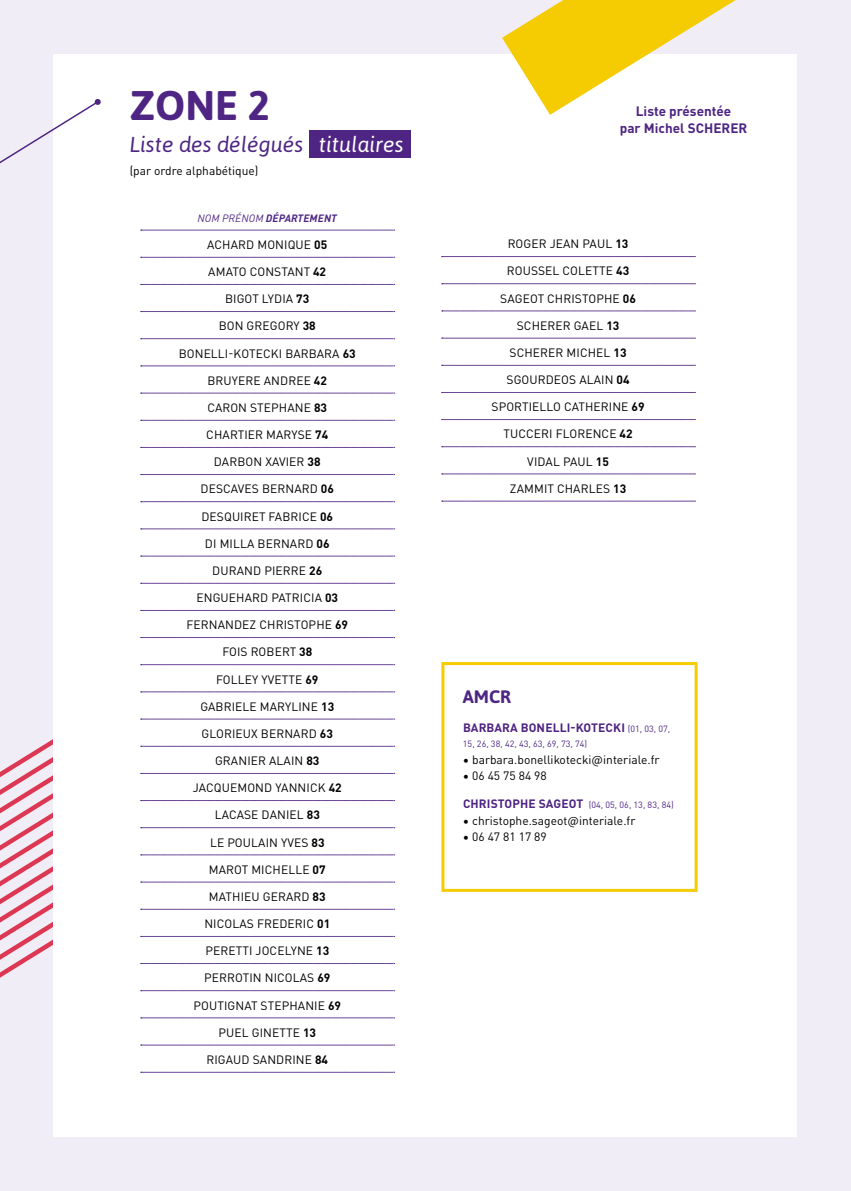
<style>
.page{position:relative;width:851px;height:1191px;background:#fff}
.page>*{position:absolute;margin:0;border:0;box-sizing:border-box;transform-origin:0 0}
.t1{font:700 41.4px "Asap";color:#4e2583}
.t2{font:italic 21.6px "Asap";color:#4e2583}
.t3{font:700 18px "Asap";color:#4e2583}
.t4{font:700 13.5px/16.2px "DIN Pro";color:#4e2583;text-align:center}
.t5{font:12px/16.5px "DIN Pro";letter-spacing:.01em;color:#000}
.t6{font:700 12px "DIN Pro";letter-spacing:.01em;color:#4e2583}
.t7{font:italic 700 10.5px "DIN Pro";letter-spacing:.01em;color:#4e2583}
.t8{font:9px "DIN Pro";color:#4e2583}
.s1{color:#fff}
.s2{font-weight:400}
.s3{font-weight:700}
.s4{font-weight:400;font-size:9px}
.s5{font-weight:700;font-size:12px}
</style>
<div class="page">
<div style="left:0;top:0;width:850px;height:1191px;background:#f0edf7"></div>
<svg style="left:0;top:693px;width:54px;height:363px"></svg>
<div style="left:54px;top:54px;width:742px;height:1083px;background:#fff"></div>
<svg style="left:0;top:98px;width:101px;height:159px"></svg>
<svg style="left:502px;top:0;width:233px;height:115px"></svg>
<div style="left:309px;top:131px;width:101px;height:27px;background:#4e2583"></div>
<svg style="left:141px;top:230px;width:253px;height:1px"></svg>
<svg style="left:141px;top:257px;width:253px;height:1px"></svg>
<svg style="left:141px;top:284px;width:253px;height:1px"></svg>
<svg style="left:141px;top:311px;width:253px;height:1px"></svg>
<svg style="left:141px;top:338px;width:253px;height:1px"></svg>
<svg style="left:141px;top:366px;width:253px;height:1px"></svg>
<svg style="left:141px;top:393px;width:253px;height:1px"></svg>
<svg style="left:141px;top:420px;width:253px;height:1px"></svg>
<svg style="left:141px;top:447px;width:253px;height:1px"></svg>
<svg style="left:141px;top:474px;width:253px;height:1px"></svg>
<svg style="left:141px;top:501px;width:253px;height:1px"></svg>
<svg style="left:141px;top:528px;width:253px;height:1px"></svg>
<svg style="left:141px;top:556px;width:253px;height:1px"></svg>
<svg style="left:141px;top:583px;width:253px;height:1px"></svg>
<svg style="left:141px;top:610px;width:253px;height:1px"></svg>
<svg style="left:141px;top:637px;width:253px;height:1px"></svg>
<svg style="left:141px;top:664px;width:253px;height:1px"></svg>
<svg style="left:141px;top:691px;width:253px;height:1px"></svg>
<svg style="left:141px;top:719px;width:253px;height:1px"></svg>
<svg style="left:141px;top:746px;width:253px;height:1px"></svg>
<svg style="left:141px;top:773px;width:253px;height:1px"></svg>
<svg style="left:141px;top:800px;width:253px;height:1px"></svg>
<svg style="left:141px;top:827px;width:253px;height:1px"></svg>
<svg style="left:141px;top:854px;width:253px;height:1px"></svg>
<svg style="left:141px;top:881px;width:253px;height:1px"></svg>
<svg style="left:141px;top:909px;width:253px;height:1px"></svg>
<svg style="left:141px;top:936px;width:253px;height:1px"></svg>
<svg style="left:141px;top:963px;width:253px;height:1px"></svg>
<svg style="left:141px;top:990px;width:253px;height:1px"></svg>
<svg style="left:141px;top:1017px;width:253px;height:1px"></svg>
<svg style="left:141px;top:1044px;width:253px;height:1px"></svg>
<svg style="left:141px;top:1072px;width:253px;height:1px"></svg>
<svg style="left:441px;top:256px;width:254px;height:1px"></svg>
<svg style="left:441px;top:283px;width:254px;height:1px"></svg>
<svg style="left:441px;top:311px;width:254px;height:1px"></svg>
<svg style="left:441px;top:338px;width:254px;height:1px"></svg>
<svg style="left:441px;top:365px;width:254px;height:1px"></svg>
<svg style="left:441px;top:392px;width:254px;height:1px"></svg>
<svg style="left:441px;top:419px;width:254px;height:1px"></svg>
<svg style="left:441px;top:446px;width:254px;height:1px"></svg>
<svg style="left:441px;top:474px;width:254px;height:1px"></svg>
<svg style="left:441px;top:501px;width:254px;height:1px"></svg>
<div style="left:441px;top:662px;width:256px;height:230px;border:3px solid #f5cc02"></div>
<h1 class="t1" style="left:130px;top:77px;width:142px">ZONE 2</h1>
<h2 class="t2" style="left:130px;top:130px;width:275px">Liste des délégués <span class="s1">titulaires</span></h2>
<p class="t5" style="left:130px;top:161px;width:130px">(par ordre alphabétique)</p>
<p class="t7" style="left:197px;top:210px;width:141px"><span class="s2">NOM PRÉNOM</span> DÉPARTEMENT</p>
<p class="t5" style="left:207px;top:235px;width:121px">ACHARD MONIQUE <span class="s3">05</span></p>
<p class="t5" style="left:208px;top:263px;width:119px">AMATO CONSTANT <span class="s3">42</span></p>
<p class="t5" style="left:225px;top:290px;width:86px">BIGOT LYDIA <span class="s3">73</span></p>
<p class="t5" style="left:219px;top:317px;width:98px">BON GREGORY <span class="s3">38</span></p>
<p class="t5" style="left:179px;top:344px;width:178px">BONELLI-KOTECKI BARBARA <span class="s3">63</span></p>
<p class="t5" style="left:207px;top:371px;width:121px">BRUYERE ANDREE <span class="s3">42</span></p>
<p class="t5" style="left:207px;top:398px;width:121px">CARON STEPHANE <span class="s3">83</span></p>
<p class="t5" style="left:206px;top:426px;width:123px">CHARTIER MARYSE <span class="s3">74</span></p>
<p class="t5" style="left:214px;top:453px;width:108px">DARBON XAVIER <span class="s3">38</span></p>
<p class="t5" style="left:200px;top:480px;width:135px">DESCAVES BERNARD <span class="s3">06</span></p>
<p class="t5" style="left:201px;top:507px;width:133px">DESQUIRET FABRICE <span class="s3">06</span></p>
<p class="t5" style="left:205px;top:534px;width:126px">DI MILLA BERNARD <span class="s3">06</span></p>
<p class="t5" style="left:212px;top:561px;width:111px">DURAND PIERRE <span class="s3">26</span></p>
<p class="t5" style="left:196px;top:589px;width:143px">ENGUEHARD PATRICIA <span class="s3">03</span></p>
<p class="t5" style="left:186px;top:616px;width:163px">FERNANDEZ CHRISTOPHE <span class="s3">69</span></p>
<p class="t5" style="left:222px;top:643px;width:91px">FOIS ROBERT <span class="s3">38</span></p>
<p class="t5" style="left:216px;top:670px;width:104px">FOLLEY YVETTE <span class="s3">69</span></p>
<p class="t5" style="left:200px;top:697px;width:135px">GABRIELE MARYLINE <span class="s3">13</span></p>
<p class="t5" style="left:201px;top:724px;width:133px">GLORIEUX BERNARD <span class="s3">63</span></p>
<p class="t5" style="left:215px;top:751px;width:106px">GRANIER ALAIN <span class="s3">83</span></p>
<p class="t5" style="left:193px;top:779px;width:150px">JACQUEMOND YANNICK <span class="s3">42</span></p>
<p class="t5" style="left:215px;top:806px;width:107px">LACASE DANIEL <span class="s3">83</span></p>
<p class="t5" style="left:210px;top:833px;width:116px">LE POULAIN YVES <span class="s3">83</span></p>
<p class="t5" style="left:209px;top:860px;width:118px">MAROT MICHELLE <span class="s3">07</span></p>
<p class="t5" style="left:209px;top:887px;width:118px">MATHIEU GERARD <span class="s3">83</span></p>
<p class="t5" style="left:204px;top:914px;width:127px">NICOLAS FREDERIC <span class="s3">01</span></p>
<p class="t5" style="left:205px;top:942px;width:125px">PERETTI JOCELYNE <span class="s3">13</span></p>
<p class="t5" style="left:204px;top:969px;width:128px">PERROTIN NICOLAS <span class="s3">69</span></p>
<p class="t5" style="left:193px;top:996px;width:149px">POUTIGNAT STEPHANIE <span class="s3">69</span></p>
<p class="t5" style="left:218px;top:1023px;width:99px">PUEL GINETTE <span class="s3">13</span></p>
<p class="t5" style="left:206px;top:1050px;width:123px">RIGAUD SANDRINE <span class="s3">84</span></p>
<p class="t4" style="left:619px;top:103px;width:129px">Liste présentée<br>par Michel SCHERER</p>
<p class="t5" style="left:507px;top:235px;width:122px">ROGER JEAN PAUL <span class="s3">13</span></p>
<p class="t5" style="left:507px;top:262px;width:124px">ROUSSEL COLETTE <span class="s3">43</span></p>
<p class="t5" style="left:500px;top:289px;width:137px">SAGEOT CHRISTOPHE <span class="s3">06</span></p>
<p class="t5" style="left:516px;top:316px;width:104px">SCHERER GAEL <span class="s3">13</span></p>
<p class="t5" style="left:509px;top:343px;width:118px">SCHERER MICHEL <span class="s3">13</span></p>
<p class="t5" style="left:506px;top:371px;width:125px">SGOURDEOS ALAIN <span class="s3">04</span></p>
<p class="t5" style="left:491px;top:398px;width:154px">SPORTIELLO CATHERINE <span class="s3">69</span></p>
<p class="t5" style="left:503px;top:425px;width:131px">TUCCERI FLORENCE <span class="s3">42</span></p>
<p class="t5" style="left:527px;top:452px;width:83px">VIDAL PAUL <span class="s3">15</span></p>
<p class="t5" style="left:510px;top:479px;width:118px">ZAMMIT CHARLES <span class="s3">13</span></p>
<h3 class="t3" style="left:463px;top:685px;width:50px">AMCR</h3>
<p class="t6" style="left:463px;top:718px;width:209px">BARBARA BONELLI-KOTECKI <span class="s4">(01, 03, 07,</span></p>
<p class="t8" style="left:463px;top:737px;width:126px">15, 26, 38, 42, 43, 63, 69, 73, 74)</p>
<p class="t5" style="left:463px;top:750px;width:198px">∙ barbara.bonellikotecki@interiale.fr ∙ 06 45 75 84 98</p>
<p class="t8" style="left:463px;top:798px;width:212px"><span class="s5">CHRISTOPHE SAGEOT</span> (04, 05, 06, 13, 83, 84)</p>
<p class="t5" style="left:463px;top:811px;width:174px">∙ christophe.sageot@interiale.fr ∙ 06 47 81 17 89</p>
</div>
